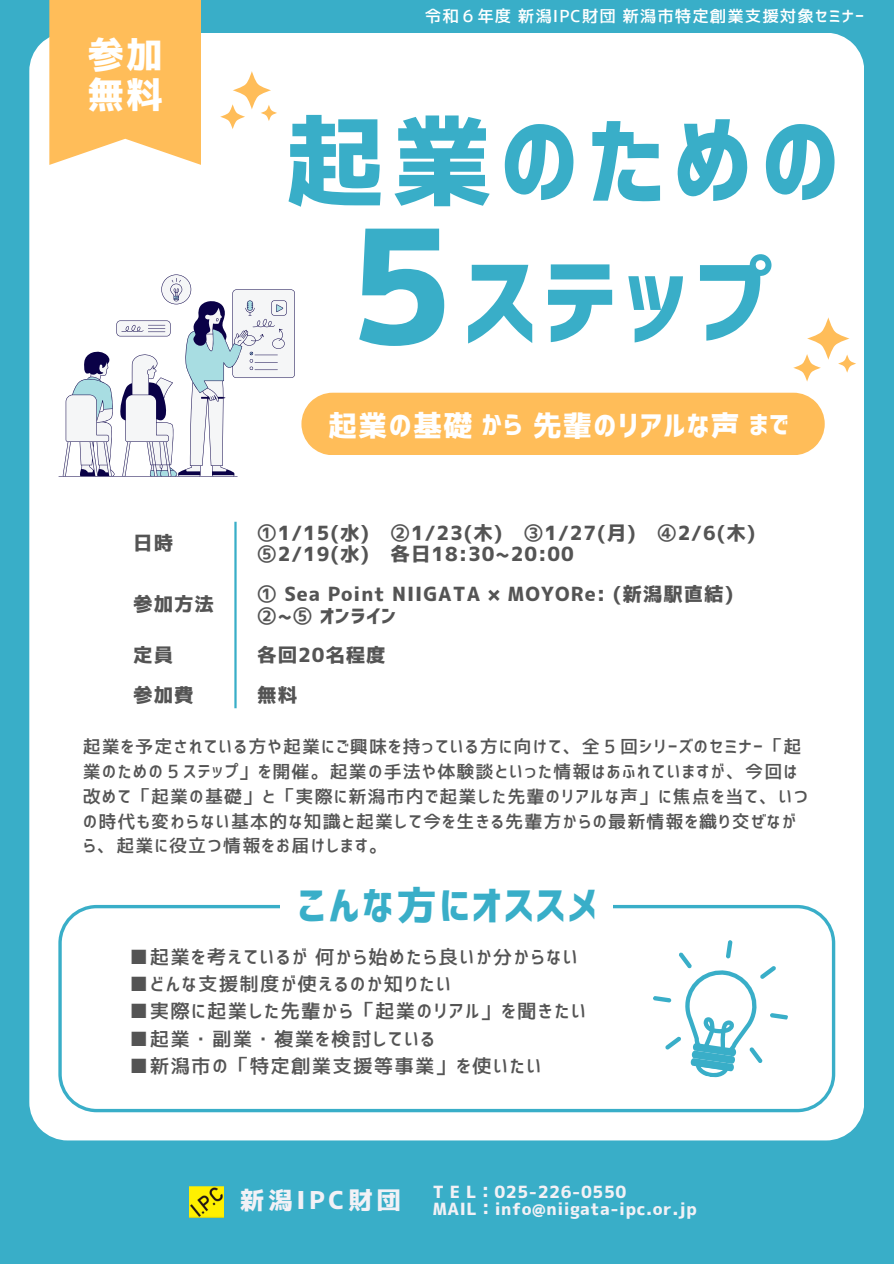
<style>
.page{position:relative;width:894px;height:1264px;background:#fff}
.page>*{position:absolute;margin:0;border:0;box-sizing:border-box;transform-origin:0 0}
.t1{font:158.4px "Corporate Logo Bold";color:#39aec8}
.t2{font:100.65px "Corporate Logo Bold";letter-spacing:.06em;color:#39aec8}
.t3{font:40.5px "Corporate Logo Bold";letter-spacing:.06em;color:#39aec8}
.t4{font:36.75px/40.3px "Corporate Logo Bold";color:#fff}
.t5{font:29.25px "Corporate Logo Bold";letter-spacing:.035em;color:#fff}
.t6{font:26.25px "Corporate Logo Bold";color:#fff}
.t7{font:24.6px "Corporate Logo Bold";letter-spacing:.15em;color:#f2f1f6}
.t8{font:19.5px/21.3px "Corporate Logo Bold";letter-spacing:.05em;color:#545454}
.t9{font:19.5px "Corporate Logo Medium";letter-spacing:.06em;color:#545454}
.t10{font:18px/24.8px "Corporate Logo Medium";letter-spacing:.06em;color:#545454}
.t11{font:16.8px "Corporate Logo Bold";letter-spacing:.035em;color:#f2f1f6}
.t12{font:16.5px "Corporate Logo Medium";letter-spacing:.06em;color:#fff}
</style>
<div class="page">
<div style="left:0;top:0;width:893px;height:1263px;background:#39aec8"></div>
<div style="left:29px;top:33px;width:834px;height:1107px;background:#fff"></div>
<svg style="left:58px;top:274px;width:237px;height:202px;background:#e4e6ec"></svg>
<svg style="left:793px;top:317px;width:63px;height:64px;background:#fff1dc"></svg>
<img style="left:189px;top:1186px;width:34px;height:31px">
<svg style="left:49px;top:0;width:152px;height:165px;background:#fec266"></svg>
<div style="left:301px;top:393px;width:523px;height:62px;background:#ffbd59"></div>
<div style="left:58px;top:904px;width:777px;height:207px;background:#fff"></div>
<div style="left:280px;top:877px;width:333px;height:57px;background:#fff"></div>
<svg style="left:652px;top:939px;width:136px;height:140px;background:#e1f2f6"></svg>
<svg style="left:220px;top:71px;width:57px;height:58px;background:#fff1dc"></svg>
<hr style="left:234px;top:522px;width:2px;height:186px;background:#39aec8">
<p class="t4" style="left:87px;top:34px;width:77px">参加無料</p>
<h6 class="t12" style="left:425px;top:8px;width:440px">令和６年度新潟IPC財団新潟市特定創業支援対象セミナー</h6>
<p class="t2" style="left:285px;top:111px;width:557px">起業のための</p>
<h1 class="t1" style="left:322px;top:208px;width:160px">５</h1>
<p class="t2" style="left:463px;top:252px;width:307px">ステップ</p>
<p class="t5" style="left:328px;top:411px;width:146px">起業の基礎</p>
<p class="t6" style="left:481px;top:412px;width:43px">から</p>
<p class="t5" style="left:532px;top:411px;width:208px">先輩のリアルな声</p>
<p class="t6" style="left:749px;top:412px;width:41px">まで</p>
<h6 class="t8" style="left:133px;top:532px;width:41px">日時</h6>
<h6 class="t8" style="left:257px;top:522px;width:499px">①1/15(水) ②1/23(木) ③1/27(月) ④2/6(木)<br>⑤2/19(水) 各日18:30~20:00</h6>
<p class="t8" style="left:133px;top:593px;width:82px">参加方法</p>
<h6 class="t8" style="left:257px;top:583px;width:477px">① Sea Point NIIGATA × MOYORe: (新潟駅直結)<br>②~⑤ オンライン</h6>
<h6 class="t8" style="left:133px;top:644px;width:41px">定員</h6>
<h6 class="t8" style="left:257px;top:644px;width:130px">各回20名程度</h6>
<h6 class="t8" style="left:133px;top:684px;width:62px">参加費</h6>
<h6 class="t8" style="left:257px;top:684px;width:41px">無料</h6>
<h6 class="t10" style="left:83px;top:734px;width:727px">起業を予定されている方や起業にご興味を持っている方に向けて、全５回シリーズのセミナー「起業のための５ステップ」を開催。起業の手法や体験談といった情報はあふれていますが、今回は改めて「起業の基礎」と「実際に新潟市内で起業した先輩のリアルな声」に焦点を当て、いつの時代も変わらない基本的な知識と起業して今を生きる先輩方からの最新情報を織り交ぜながら、起業に役立つ情報をお届けします。</h6>
<h3 class="t3" style="left:297px;top:884px;width:301px">こんな方にオススメ</h3>
<h5 class="t9" style="left:129px;top:947px;width:450px">■起業を考えているが何から始めたら良いか分からない</h5>
<h5 class="t9" style="left:129px;top:974px;width:323px">■どんな支援制度が使えるのか知りたい</h5>
<h5 class="t9" style="left:129px;top:1001px;width:458px">■実際に起業した先輩から「起業のリアル」を聞きたい</h5>
<h5 class="t9" style="left:129px;top:1028px;width:307px">■起業・副業・複業を検討している</h5>
<h5 class="t9" style="left:129px;top:1055px;width:414px">■新潟市の「特定創業支援等事業」を使いたい</h5>
<h2 class="t7" style="left:240px;top:1187px;width:163px">新潟IPC財団</h2>
<p class="t11" style="left:432px;top:1183px;width:195px">T E L：025-226-0550</p>
<p class="t11" style="left:432px;top:1200px;width:265px">MAIL：info@niigata-ipc.or.jp</p>
</div>
